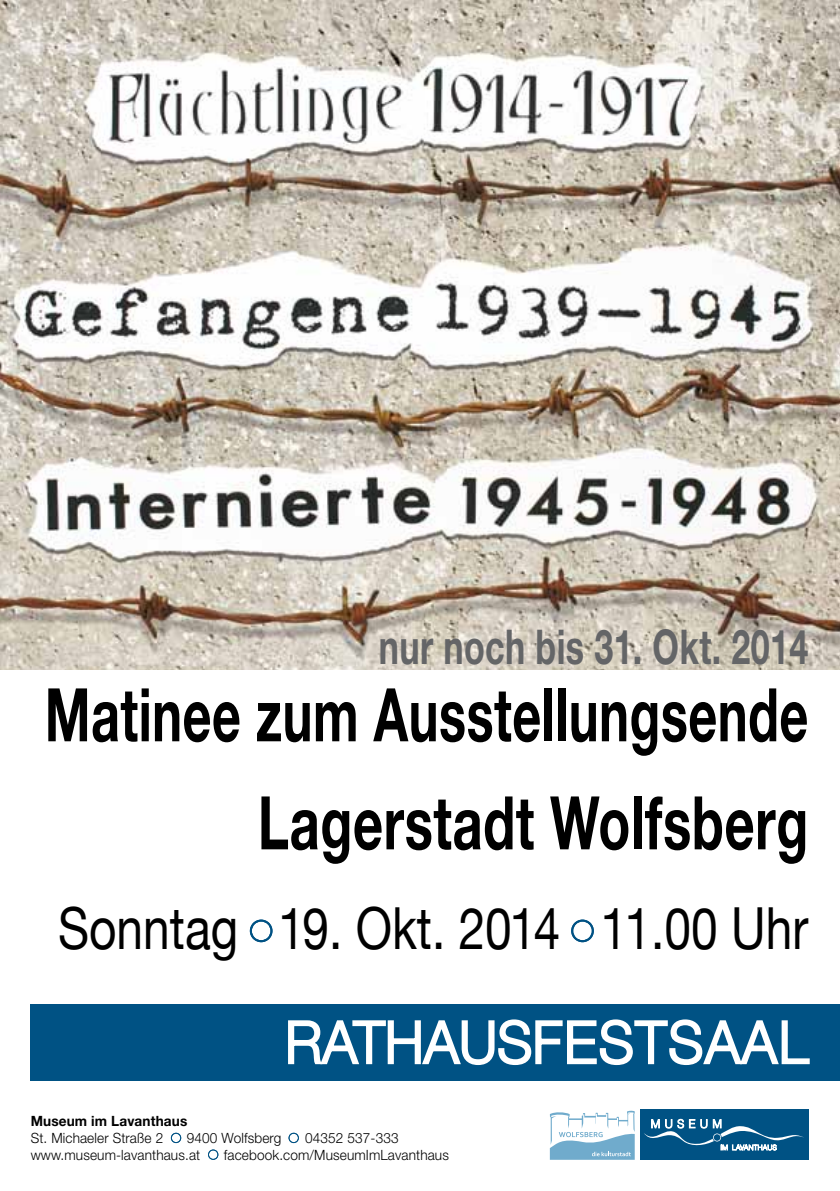
<style>
.page{position:relative;width:840px;height:1191px;background:#fff}
.page>*{position:absolute;margin:0;border:0;box-sizing:border-box;transform-origin:0 0}
.t1{font:700 74px/108px "Helvetica Neue";letter-spacing:.01em;color:#000;text-align:right;scale:.68 1}
.t2{font:58px "Helvetica Neue";color:#000;scale:.82 1}
.t3{font:300 58px "Helvetica Neue";letter-spacing:.01em;color:#fff;scale:.95 1}
.t4{font:700 48px "Helvetica Neue";letter-spacing:.01em;color:#646567;scale:.71 1}
.t5{font:300 14.2px "Helvetica Neue";letter-spacing:.01em;color:#000;scale:.96 1}
.t6{font:700 14.2px "Helvetica Neue";letter-spacing:.01em;color:#000;scale:.96 1}
</style>
<div class="page">
<svg style="left:171px;top:1132px;width:10px;height:11px"></svg>
<svg style="left:288px;top:1132px;width:11px;height:11px"></svg>
<svg style="left:208px;top:1149px;width:10px;height:10px"></svg>
<svg style="left:571px;top:919px;width:22px;height:23px"></svg>
<svg style="left:250px;top:919px;width:22px;height:23px"></svg>
<div style="left:639px;top:1109px;width:168px;height:50px;background:#005284"></div>
<svg style="left:644px;top:1118px;width:160px;height:33px"></svg>
<svg style="left:549px;top:1110px;width:85px;height:49px"></svg>
<div style="left:31px;top:1004px;width:808px;height:76px;background:#005284"></div>
<img style="left:0;top:0;width:839px;height:669px">
<svg style="left:288px;top:1019px;width:522px;height:47px"></svg>
<h3 class="t4" style="left:378px;top:617px;width:606px">nur noch bis 31. Okt. 2014</h3>
<h1 class="t1" style="left:45px;top:659px;width:1123px">Matinee zum Ausstellungsende<br>Lagerstadt Wolfsberg</h1>
<h2 class="t2" style="left:58px;top:894px;width:915px">Sonntag 19. Okt. 2014 11.00 Uhr</h2>
<h2 class="t3" style="left:285px;top:1006px;width:368px">RATHAUSFestsaal</h2>
<p class="t6" style="left:31px;top:1111px;width:164px">Museum im Lavanthaus</p>
<p class="t5" style="left:31px;top:1129px;width:139px">St. Michaeler Straße 2</p>
<p class="t5" style="left:187px;top:1129px;width:100px">9400 Wolfsberg</p>
<p class="t5" style="left:305px;top:1129px;width:99px">04352 537-333</p>
<p class="t5" style="left:31px;top:1146px;width:178px">www.museum-lavanthaus.at</p>
<p class="t5" style="left:224px;top:1146px;width:236px">facebook.com/MuseumImLavanthaus</p>
</div>
